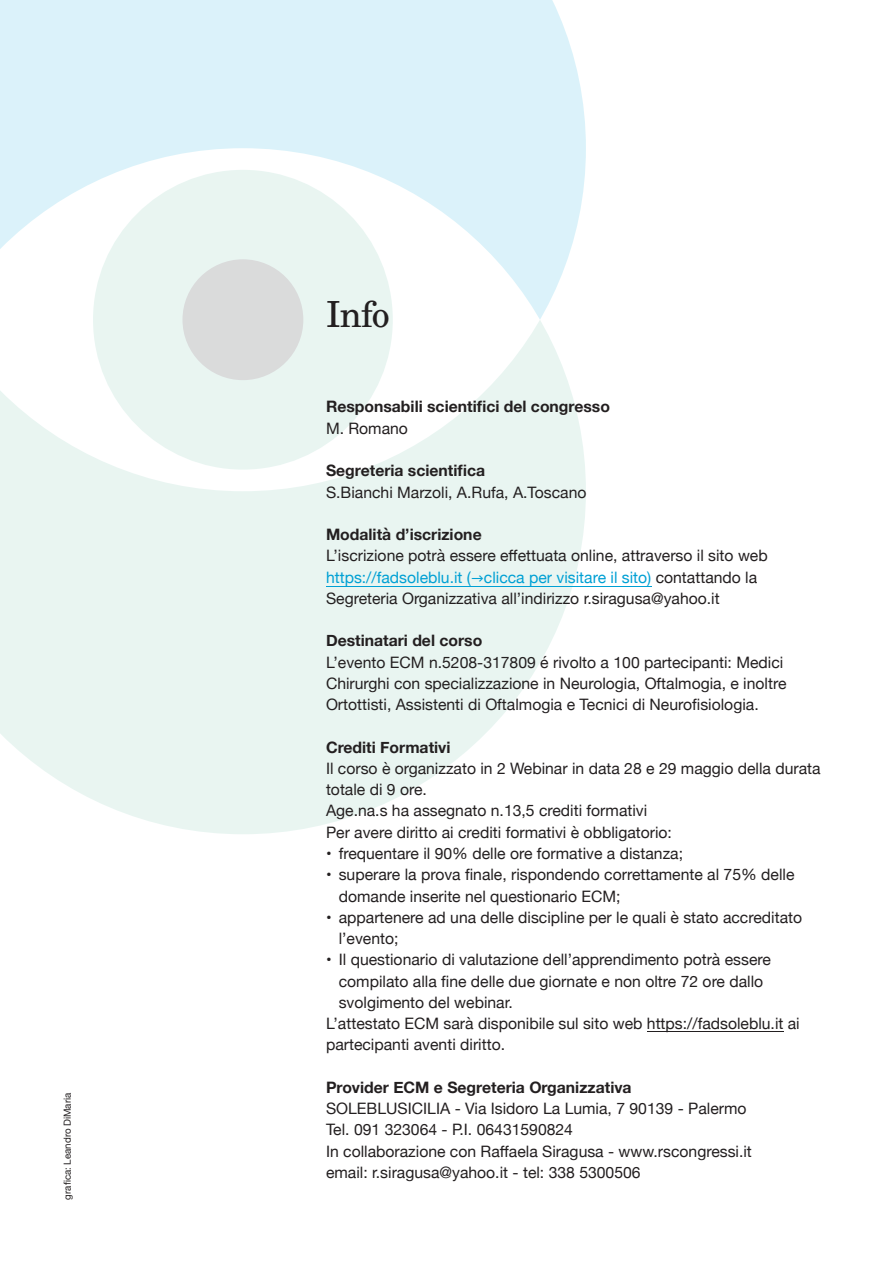
<style>
.page{position:relative;width:893px;height:1263px;background:#fff}
.page>*{position:absolute;margin:0;border:0;box-sizing:border-box;transform-origin:0 0}
.t1{font:36px "Century Sch L Roma";color:#231f20}
.t2{font:15.75px/21.3px "Helvetica Neue";color:#231f20}
.t3{font:700 15.75px "Helvetica Neue";color:#231f20}
.t4{font:9.75px "Helvetica Neue";color:#231f20}
.s1{color:#00a0d4}
.s2{font-family:"IBM Plex Sans";color:#00a0d4}
</style>
<div class="page">
<div style="left:0;top:0;width:586px;height:148px;background:#dbf2fa"></div>
<svg style="left:0;top:148px;width:586px;height:686px;fill:#e9f5f1"></svg>
<div style="left:93px;top:170px;width:300px;height:300px;background:#e9f5f1;border-radius:50%"></div>
<div style="left:182px;top:259px;width:121px;height:121px;background:#dadbdb;border-radius:50%"></div>
<hr style="left:326px;top:586px;width:145px;height:1px;background:#00a0d4">
<svg style="left:471px;top:586px;width:13px;height:1px"></svg>
<hr style="left:484px;top:586px;width:167px;height:1px;background:#00a0d4">
<hr style="left:647px;top:1031px;width:136px;height:1px;background:#231f20">
<p class="t4" style="left:62px;top:1199px;width:108px;rotate:-90deg">grafica: Leandro DiMaria</p>
<h1 class="t1" style="left:326px;top:299px;width:65px">Info</h1>
<p class="t3" style="left:326px;top:397px;width:286px">Responsabili scientifici del congresso</p>
<p class="t2" style="left:326px;top:417px;width:84px">M. Romano</p>
<p class="t3" style="left:326px;top:461px;width:161px">Segreteria scientifica</p>
<p class="t2" style="left:326px;top:481px;width:262px">S.Bianchi Marzoli, A.Rufa, A.Toscano</p>
<p class="t3" style="left:326px;top:525px;width:157px">Modalità d’iscrizione</p>
<p class="t2" style="left:326px;top:545px;width:443px">L’iscrizione potrà essere effettuata online, attraverso il sito web <span class="s1">https://fadsoleblu.it (</span><span class="s2">→</span><span class="s1">clicca per visitare il sito)</span> contattando la<br>Segreteria Organizzativa all’indirizzo r.siragusa@yahoo.it</p>
<p class="t3" style="left:326px;top:631px;width:158px">Destinatari del corso</p>
<p class="t2" style="left:326px;top:651px;width:462px">L’evento ECM n.5208-317809 é rivolto a 100 partecipanti: Medici<br>Chirurghi con specializzazione in Neurologia, Oftalmogia, e inoltre<br>Ortottisti, Assistenti di Oftalmogia e Tecnici di Neurofisiologia.</p>
<p class="t3" style="left:326px;top:737px;width:126px">Crediti Formativi</p>
<p class="t2" style="left:326px;top:757px;width:496px">Il corso è organizzato in 2 Webinar in data 28 e 29 maggio della durata totale di 9 ore.<br>Age.na.s ha assegnato n.13,5 crediti formativi<br>Per avere diritto ai crediti formativi è obbligatorio:</p>
<p class="t2" style="left:326px;top:842px;width:359px">• frequentare il 90% delle ore formative a distanza;</p>
<p class="t2" style="left:339px;top:864px;width:457px;text-indent:-13px">• superare la prova finale, rispondendo correttamente al 75% delle domande inserite nel questionario ECM;</p>
<p class="t2" style="left:339px;top:906px;width:465px;text-indent:-13px">• appartenere ad una delle discipline per le quali è stato accreditato l’evento;</p>
<p class="t2" style="left:326px;top:949px;width:446px">• Il questionario di valutazione dell’apprendimento potrà essere</p>
<p class="t2" style="left:339px;top:970px;width:426px">compilato alla fine delle due giornate e non oltre 72 ore dallo</p>
<p class="t2" style="left:339px;top:991px;width:176px">svolgimento del webinar.</p>
<p class="t2" style="left:326px;top:1013px;width:475px">L’attestato ECM sarà disponibile sul sito web https://fadsoleblu.it ai</p>
<p class="t2" style="left:326px;top:1034px;width:181px">partecipanti aventi diritto.</p>
<p class="t3" style="left:326px;top:1077px;width:307px">Provider ECM e Segreteria Organizzativa</p>
<p class="t2" style="left:326px;top:1098px;width:427px">SOLEBLUSICILIA - Via Isidoro La Lumia, 7 90139 - Palermo Tel. 091 323064 - P.I. 06431590824<br>In collaborazione con Raffaela Siragusa - www.rscongressi.it email: r.siragusa@yahoo.it - tel: 338 5300506</p>
</div>
